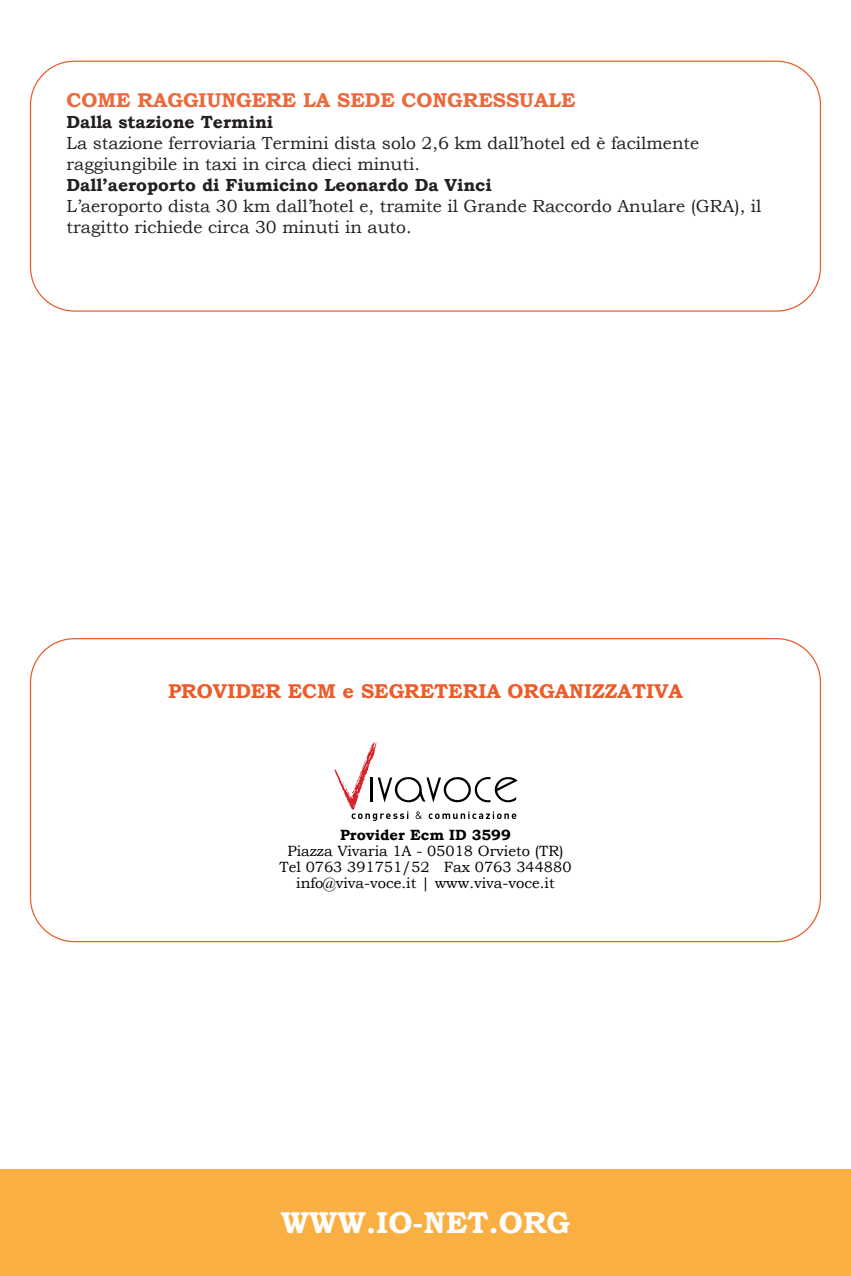
<style>
.page{position:relative;width:851px;height:1276px;background:#fff}
.page>*{position:absolute;margin:0;border:0;box-sizing:border-box;transform-origin:0 0}
.t1{font:700 30.25px "Bookman Old Style";color:#fff}
.t2{font:700 20px "Bookman Old Style";color:#eb5c2b}
.t3{font:700 20px "Bookman Old Style";color:#ed693c}
.t4{font:17.5px/21px "Bookman Old Style";color:#231f20}
.t5{font:700 17.5px "Bookman Old Style";color:#231f20}
.t6{font:14.75px/16.2px "Bookman Old Style";color:#010101;text-align:center}
.t7{font:700 14.75px "Bookman Old Style";color:#010101}
</style>
<div class="page">
<div style="left:0;top:1169px;width:850px;height:107px;background:#f9af41"></div>
<svg style="left:333px;top:741px;width:184px;height:80px"></svg>
<p class="t3" style="left:67px;top:88px;width:510px">COME RAGGIUNGERE LA SEDE CONGRESSUALE</p>
<p class="t5" style="left:67px;top:112px;width:208px">Dalla stazione Termini</p>
<p class="t4" style="left:67px;top:133px;width:634px">La stazione ferroviaria Termini dista solo 2,6 km dall’hotel ed è facilmente raggiungibile in taxi in circa dieci minuti.</p>
<p class="t5" style="left:67px;top:175px;width:426px">Dall’aeroporto di Fiumicino Leonardo Da Vinci</p>
<p class="t4" style="left:67px;top:196px;width:696px">L’aeroporto dista 30 km dall’hotel e, tramite il Grande Raccordo Anulare (GRA), il tragitto richiede circa 30 minuti in auto.</p>
<p class="t2" style="left:168px;top:679px;width:516px">PROVIDER ECM e SEGRETERIA ORGANIZZATIVA</p>
<p class="t7" style="left:340px;top:826px;width:172px">Provider Ecm ID 3599</p>
<p class="t6" style="left:279px;top:843px;width:293px">Piazza Vivaria 1A - 05018 Orvieto (TR)<br>Tel 0763 391751/52 Fax 0763 344880 info@viva-voce.it | www.viva-voce.it</p>
<h1 class="t1" style="left:281px;top:1204px;width:291px">WWW.IO-NET.ORG</h1>
</div>
